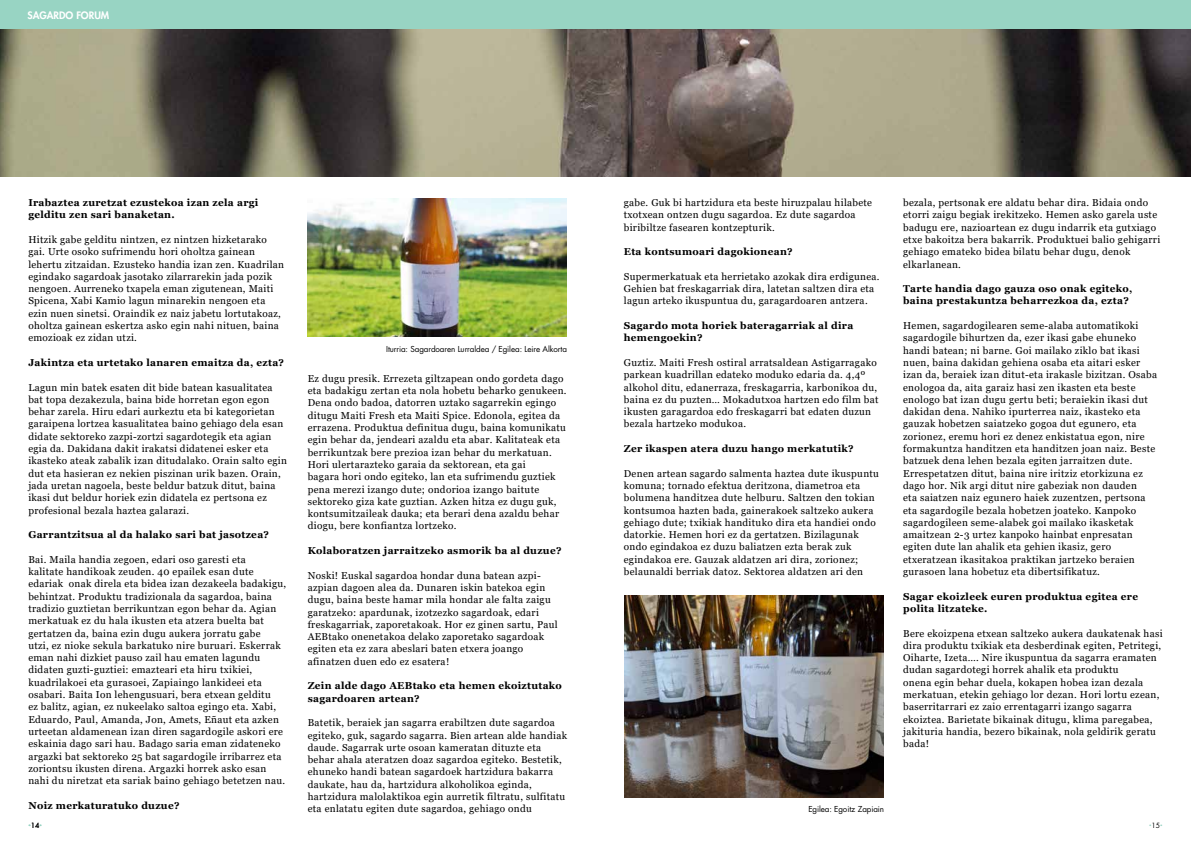
<style>
.page{position:relative;width:1191px;height:842px;background:#fff}
.page>*{position:absolute;margin:0;border:0;box-sizing:border-box;transform-origin:0 0}
.t1{font:10px/12.3px "Georgia";letter-spacing:.03em;color:#000}
.t2{font:700 10px/12.3px "Georgia";letter-spacing:.03em;color:#000}
.t3{font:800 10px "Futura Std";color:#fff}
.t4{font:8px "Futura Std";letter-spacing:-.01em;color:#000}
.t5{font:700 7px "Futura Std";color:#98d4c3}
.s1{font-weight:400;color:#000}
</style>
<div class="page">
<img style="left:0;top:28px;width:1191px;height:149px">
<div style="left:0;top:0;width:1191px;height:28px;background:#98d4c3"></div>
<img style="left:624px;top:596px;width:259px;height:201px">
<img style="left:307px;top:198px;width:259px;height:139px">
<p class="t3" style="left:27px;top:9px;width:83px">SAGARDO FORUM</p>
<p class="t2" style="left:28px;top:196px;width:232px">Irabaztea zuretzat ezustekoa izan zela argi gelditu zen sari banaketan.</p>
<p class="t1" style="left:28px;top:234px;width:257px">Hitzik gabe gelditu nintzen, ez nintzen hizketarako gai. Urte osoko sufrimendu hori oholtza gainean lehertu zitzaidan. Ezusteko handia izan zen. Kuadrilan egindako sagardoak jasotako zilarrarekin jada pozik nengoen. Aurreneko txapela eman zigutenean, Maiti Spicena, Xabi Kamio lagun minarekin nengoen eta ezin nuen sinetsi. Oraindik ez naiz jabetu lortutakoaz, oholtza gainean eskertza asko egin nahi nituen, baina emozioak ez zidan utzi.</p>
<p class="t2" style="left:28px;top:356px;width:257px">Jakintza eta urtetako lanaren emaitza da, ezta?</p>
<p class="t1" style="left:28px;top:381px;width:260px">Lagun min batek esaten dit bide batean kasualitatea bat topa dezakezula, baina bide horretan egon egon behar zarela. Hiru edari aurkeztu eta bi kategorietan garaipena lortzea kasualitatea baino gehiago dela esan didate sektoreko zazpi-zortzi sagardotegik eta agian egia da. Dakidana dakit irakatsi didatenei esker eta ikasteko ateak zabalik izan ditudalako. Orain salto egin dut eta hasieran ez nekien piszinan urik bazen. Orain, jada uretan nagoela, beste beldur batzuk ditut, baina ikasi dut beldur horiek ezin didatela ez pertsona ez profesional bezala haztea galarazi.</p>
<p class="t2" style="left:28px;top:529px;width:242px">Garrantzitsua al da halako sari bat jasotzea?</p>
<p class="t1" style="left:28px;top:553px;width:259px">Bai. Maila handia zegoen, edari oso garesti eta<br>kalitate handikoak zeuden. 40 epailek esan dute edariak onak direla eta bidea izan dezakeela badakigu, behintzat. Produktu tradizionala da sagardoa, baina tradizio guztietan berrikuntzan egon behar da. Agian merkatuak ez du hala ikusten eta atzera buelta bat gertatzen da, baina ezin dugu aukera jorratu gabe<br>utzi, ez nioke sekula barkatuko nire buruari. Eskerrak eman nahi dizkiet pauso zail hau ematen lagundu didaten guzti-guztiei: emazteari eta hiru txikiei, kuadrilakoei eta gurasoei, Zapiaingo lankideei eta osabari. Baita Ion lehengusuari, bera etxean gelditu<br>ez balitz, agian, ez nukeelako saltoa egingo eta. Xabi, Eduardo, Paul, Amanda, Jon, Amets, Eñaut eta azken urteetan aldamenean izan diren sagardogile askori ere eskainia dago sari hau. Badago saria eman zidateneko argazki bat sektoreko 25 bat sagardogile irribarrez eta zoriontsu ikusten direna. Argazki horrek asko esan nahi du niretzat eta sariak baino gehiago betetzen nau.</p>
<p class="t2" style="left:28px;top:799px;width:153px">Noiz merkaturatuko duzue?</p>
<p class="t4" style="left:386px;top:344px;width:182px">Iturria: Sagardoaren Lurraldea / Egilea: Leire Alkorta</p>
<p class="t1" style="left:308px;top:372px;width:260px">Ez dugu presik. Errezeta giltzapean ondo gordeta dago eta badakigu zertan eta nola hobetu beharko genukeen.<br>Dena ondo badoa, datorren uztako sagarrekin egingo ditugu Maiti Fresh eta Maiti Spice. Edonola, egitea da errazena. Produktua definitua dugu, baina komunikatu egin behar da, jendeari azaldu eta abar. Kalitateak eta berrikuntzak bere prezioa izan behar du merkatuan.<br>Hori ulertarazteko garaia da sektorean, eta gai<br>bagara hori ondo egiteko, lan eta sufrimendu guztiek pena merezi izango dute; ondorioa izango baitute sektoreko giza kate guztian. Azken hitza ez dugu guk, kontsumitzaileak dauka; eta berari dena azaldu behar diogu, bere konfiantza lortzeko.</p>
<p class="t2" style="left:308px;top:544px;width:255px">Kolaboratzen jarraitzeko asmorik ba al duzue?</p>
<p class="t1" style="left:308px;top:569px;width:251px">Noski! Euskal sagardoa hondar duna batean azpi&shy;azpian dagoen alea da. Dunaren iskin batekoa egin dugu, baina beste hamar mila hondar ale falta zaigu garatzeko: apardunak, izotzezko sagardoak, edari freskagarriak, zaporetakoak. Hor ez ginen sartu, Paul AEBtako onenetakoa delako zaporetako sagardoak egiten eta ez zara abeslari baten etxera joango afinatzen duen edo ez esatera!</p>
<p class="t2" style="left:308px;top:680px;width:256px">Zein alde dago AEBtako eta hemen ekoiztutako sagardoaren artean?</p>
<p class="t1" style="left:308px;top:717px;width:261px">Batetik, beraiek jan sagarra erabiltzen dute sagardoa egiteko, guk, sagardo sagarra. Bien artean alde handiak daude. Sagarrak urte osoan kameratan dituzte eta behar ahala ateratzen doaz sagardoa egiteko. Bestetik, ehuneko handi batean sagardoek hartzidura bakarra daukate, hau da, hartzidura alkoholikoa eginda, hartzidura malolaktikoa egin aurretik filtratu, sulfitatu eta enlatatu egiten dute sagardoa, gehiago ondu</p>
<p class="t1" style="left:624px;top:197px;width:250px">gabe. Guk bi hartzidura eta beste hiruzpalau hilabete txotxean ontzen dugu sagardoa. Ez dute sagardoa biribiltze fasearen kontzepturik.</p>
<p class="t2" style="left:624px;top:246px;width:170px">Eta kontsumoari dagokionean?</p>
<p class="t1" style="left:624px;top:270px;width:257px">Supermerkatuak eta herrietako azokak dira erdigunea.<br>Gehien bat freskagarriak dira, latetan saltzen dira eta lagun arteko ikuspuntua du, garagardoaren antzera.</p>
<p class="t2" style="left:624px;top:319px;width:231px">Sagardo mota horiek bateragarriak al dira hemengoekin?</p>
<p class="t1" style="left:624px;top:357px;width:256px">Guztiz. Maiti Fresh ostiral arratsaldean Astigarragako parkean kuadrillan edateko moduko edaria da. 4,4º alkohol ditu, edanerraza, freskagarria, karbonikoa du, baina ez du puzten… Mokadutxoa hartzen edo film bat ikusten garagardoa edo freskagarri bat edaten duzun bezala hartzeko modukoa.</p>
<p class="t2" style="left:624px;top:442px;width:231px">Zer ikaspen atera duzu hango merkatutik?</p>
<p class="t1" style="left:624px;top:467px;width:257px">Denen artean sagardo salmenta haztea dute ikuspuntu komuna; tornado efektua deritzona, diametroa eta bolumena handitzea dute helburu. Saltzen den tokian kontsumoa hazten bada, gainerakoek saltzeko aukera gehiago dute; txikiak handituko dira eta handiei ondo datorkie. Hemen hori ez da gertatzen. Bizilagunak ondo egindakoa ez duzu baliatzen ezta berak zuk egindakoa ere. Gauzak aldatzen ari dira, zorionez; belaunaldi berriak datoz. Sektorea aldatzen ari den</p>
<p class="t1" style="left:903px;top:197px;width:259px">bezala, pertsonak ere aldatu behar dira. Bidaia ondo etorri zaigu begiak irekitzeko. Hemen asko garela uste badugu ere, nazioartean ez dugu indarrik eta gutxiago etxe bakoitza bera bakarrik. Produktuei balio gehigarri gehiago emateko bidea bilatu behar dugu, denok elkarlanean.</p>
<p class="t2" style="left:903px;top:283px;width:231px">Tarte handia dago gauza oso onak egiteko, baina prestakuntza beharrezkoa da, ezta?</p>
<p class="t1" style="left:903px;top:320px;width:255px">Hemen, sagardogilearen seme-alaba automatikoki sagardogile bihurtzen da, ezer ikasi gabe ehuneko handi batean; ni barne. Goi mailako ziklo bat ikasi nuen, baina dakidan gehiena osaba eta aitari esker izan da, beraiek izan ditut-eta irakasle bizitzan. Osaba enologoa da, aita garaiz hasi zen ikasten eta beste enologo bat izan dugu gertu beti; beraiekin ikasi dut dakidan dena. Nahiko ipurterrea naiz, ikasteko eta gauzak hobetzen saiatzeko gogoa dut egunero, eta zorionez, eremu hori ez denez enkistatua egon, nire formakuntza handitzen eta handitzen joan naiz. Beste batzuek dena lehen bezala egiten jarraitzen dute.<br>Errespetatzen ditut, baina nire iritziz etorkizuna ez dago hor. Nik argi ditut nire gabeziak non dauden<br>eta saiatzen naiz egunero haiek zuzentzen, pertsona eta sagardogile bezala hobetzen joateko. Kanpoko sagardogileen seme-alabek goi mailako ikasketak amaitzean 2-3 urtez kanpoko hainbat enpresatan egiten dute lan ahalik eta gehien ikasiz, gero etxeratzean ikasitakoa praktikan jartzeko beraien gurasoen lana hobetuz eta dibertsifikatuz.</p>
<p class="t2" style="left:903px;top:590px;width:236px">Sagar ekoizleek euren produktua egitea ere polita litzateke.</p>
<p class="t1" style="left:903px;top:627px;width:261px">Bere ekoizpena etxean saltzeko aukera daukatenak hasi dira produktu txikiak eta desberdinak egiten, Petritegi, Oiharte, Izeta…. Nire ikuspuntua da sagarra eramaten dudan sagardotegi horrek ahalik eta produktu<br>onena egin behar duela, kokapen hobea izan dezala merkatuan, etekin gehiago lor dezan. Hori lortu ezean, baserritarrari ez zaio errentagarri izango sagarra ekoiztea. Barietate bikainak ditugu, klima paregabea, jakituria handia, bezero bikainak, nola geldirik geratu bada!</p>
<p class="t4" style="left:808px;top:804px;width:77px">Egilea: Egoitz Zapiain</p>
<p class="t5" style="left:28px;top:819px;width:15px">.<span class="s1">14</span>.</p>
<p class="t5" style="left:1149px;top:819px;width:15px">.<span class="s1">15</span>.</p>
</div>
